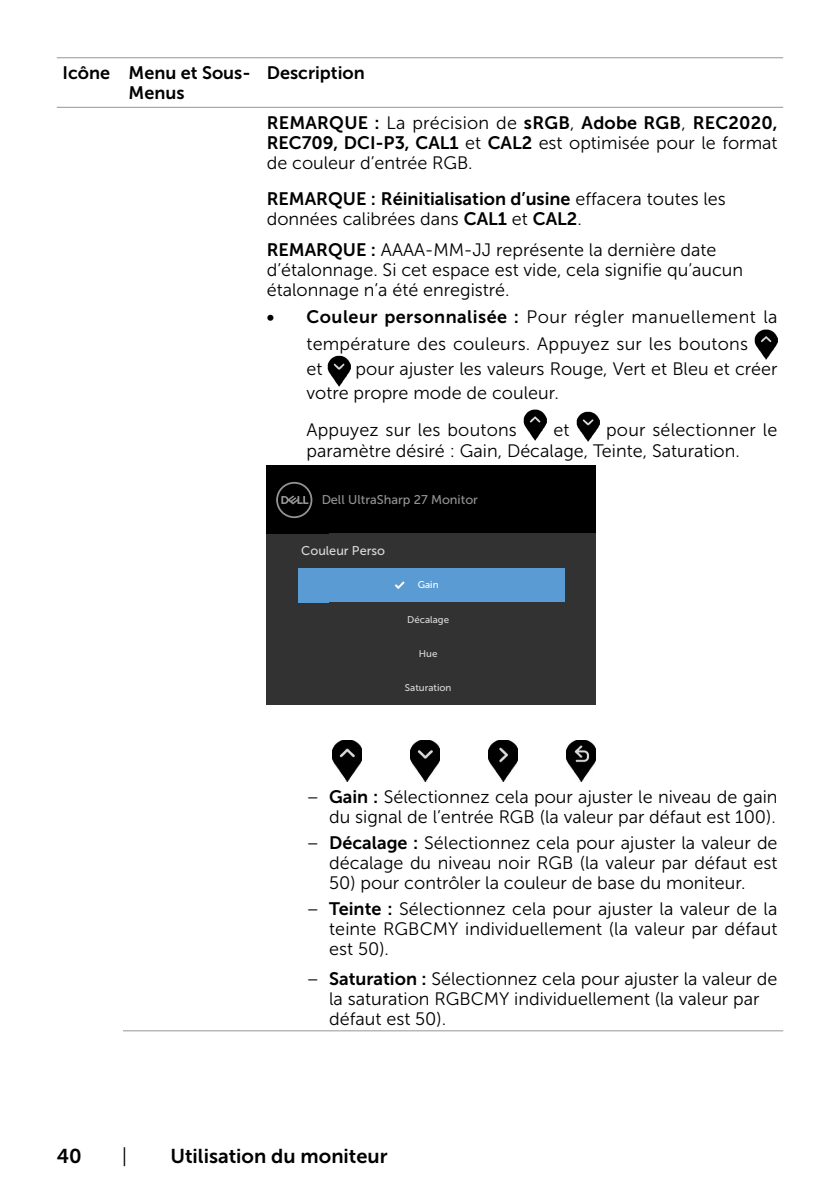
<style>
.page{position:relative;width:840px;height:1191px;background:#fff}
.page>*{position:absolute;margin:0;border:0;box-sizing:border-box;transform-origin:0 0}
.t1{font:20px "Museo Sans For Dell 700";color:#000}
.t2{font:20px "Museo Sans For Dell 300";color:#000}
.t3{font:18px/20px "Museo Sans For Dell 300";color:#000}
.t4{font:18px/20px "Museo Sans For Dell 700";color:#000;text-align:center}
.t5{font:12.6px "Museo Sans For Dell 500";color:#939392}
.t6{font:12.6px "Museo Sans For Dell 500";color:#dad9d9}
.t7{font:9.8px "Museo Sans For Dell 500";color:#dad9d9}
.t8{font:9.8px "Museo Sans For Dell 500";color:#fff}
.s1{font-family:"Museo Sans For Dell 300"}
.s2{font-family:"Museo Sans For Dell 700"}
</style>
<div class="page">
<hr style="left:57px;top:107px;width:66px;height:1px;background:#939598">
<hr style="left:123px;top:107px;width:138px;height:1px;background:#939598">
<hr style="left:261px;top:107px;width:521px;height:1px;background:#939598">
<hr style="left:57px;top:57px;width:66px;height:1px;background:#939598">
<hr style="left:123px;top:57px;width:138px;height:1px;background:#939598">
<hr style="left:261px;top:57px;width:521px;height:1px;background:#939598">
<hr style="left:123px;top:1030px;width:138px;height:1px;background:#939598">
<hr style="left:261px;top:1030px;width:521px;height:1px;background:#939598">
<img style="left:754px;top:329px;width:23px;height:31px">
<img style="left:327px;top:355px;width:23px;height:31px">
<img style="left:523px;top:409px;width:23px;height:31px">
<img style="left:576px;top:411px;width:23px;height:31px">
<div style="left:266px;top:465px;width:329px;height:240px;background:#323232"></div>
<div style="left:298px;top:568px;width:266px;height:34px;background:#5b9bd3"></div>
<div style="left:266px;top:465px;width:329px;height:69px;background:#000"></div>
<svg style="left:276px;top:482px;width:36px;height:36px"></svg>
<svg style="left:394px;top:581px;width:10px;height:8px"></svg>
<img style="left:332px;top:740px;width:29px;height:41px">
<img style="left:410px;top:740px;width:29px;height:41px">
<img style="left:488px;top:740px;width:29px;height:41px">
<img style="left:566px;top:740px;width:29px;height:41px">
<p class="t4" style="left:62px;top:62px;width:189px">Icône Menu et Sous-<br>Menus</p>
<p class="t4" style="left:266px;top:62px;width:99px">Description</p>
<p class="t4" style="left:266px;top:112px;width:512px">REMARQUE : <span class="s1">La précision de</span> sRGB<span class="s1">,</span> Adobe RGB<span class="s1">,</span> REC2020,</p>
<p class="t3" style="left:266px;top:133px;width:512px"><span class="s2">REC709, DCI-P3, CAL1</span> et <span class="s2">CAL2</span> est optimisée pour le format de couleur d’entrée RGB.</p>
<p class="t4" style="left:266px;top:188px;width:460px">REMARQUE : Réinitialisation d’usine <span class="s1">effacera toutes les</span></p>
<p class="t3" style="left:266px;top:203px;width:451px;line-height:31.4px">données calibrées dans <span class="s2">CAL1</span> et <span class="s2">CAL2</span>.<br><span class="s2">REMARQUE :</span> AAAA-MM-JJ représente la dernière date</p>
<p class="t3" style="left:266px;top:260px;width:477px">d’étalonnage. Si cet espace est vide, cela signifie qu’aucun étalonnage n’a été enregistré.</p>
<p class="t3" style="left:306px;top:304px;width:472px;line-height:26.2px;text-indent:-40px"><span class="s2">• Couleur personnalisée :</span> Pour régler manuellement la température des couleurs. Appuyez sur les boutons<br>et</p>
<p class="t3" style="left:306px;top:357px;width:472px;line-height:23.6px;text-indent:49px">pour ajuster les valeurs Rouge, Vert et Bleu et créer votre propre mode de couleur.</p>
<p class="t3" style="left:306px;top:419px;width:212px">Appuyez sur les boutons</p>
<p class="t3" style="left:553px;top:419px;width:18px">et</p>
<p class="t3" style="left:306px;top:419px;width:472px;line-height:21px;text-indent:299px">pour sélectionner le paramètre désiré : Gain, Décalage, Teinte, Saturation.</p>
<p class="t5" style="left:321px;top:493px;width:158px">Dell UltraSharp 27 Monitor</p>
<p class="t6" style="left:301px;top:544px;width:85px">Couleur Perso</p>
<p class="t8" style="left:417px;top:579px;width:22px">Gain</p>
<p class="t7" style="left:407px;top:614px;width:43px">Décalage</p>
<p class="t7" style="left:418px;top:648px;width:20px">Hue</p>
<p class="t7" style="left:404px;top:682px;width:48px">Saturation</p>
<p class="t3" style="left:306px;top:787px;width:472px;text-align:right">– <span class="s2">Gain :</span> Sélectionnez cela pour ajuster le niveau de gain du signal de l’entrée RGB (la valeur par défaut est 100).</p>
<p class="t3" style="left:306px;top:833px;width:472px;text-align:right">– <span class="s2">Décalage :</span> Sélectionnez cela pour ajuster la valeur de décalage du niveau noir RGB (la valeur par défaut est</p>
<p class="t3" style="left:329px;top:873px;width:417px">50) pour contrôler la couleur de base du moniteur.</p>
<p class="t3" style="left:329px;top:898px;width:449px;text-align:justify;text-indent:-23px">– <span class="s2">Teinte :</span> Sélectionnez cela pour ajuster la valeur de la teinte RGBCMY individuellement (la valeur par défaut est 50).</p>
<p class="t3" style="left:329px;top:969px;width:449px;text-indent:-23px">– <span class="s2">Saturation :</span> Sélectionnez cela pour ajuster la valeur de la saturation RGBCMY individuellement (la valeur par défaut est 50).</p>
<p class="t1" style="left:57px;top:1144px;width:26px">40</p>
<p class="t2" style="left:122px;top:1145px;width:7px">|</p>
<p class="t1" style="left:170px;top:1144px;width:218px">Utilisation du moniteur</p>
</div>
